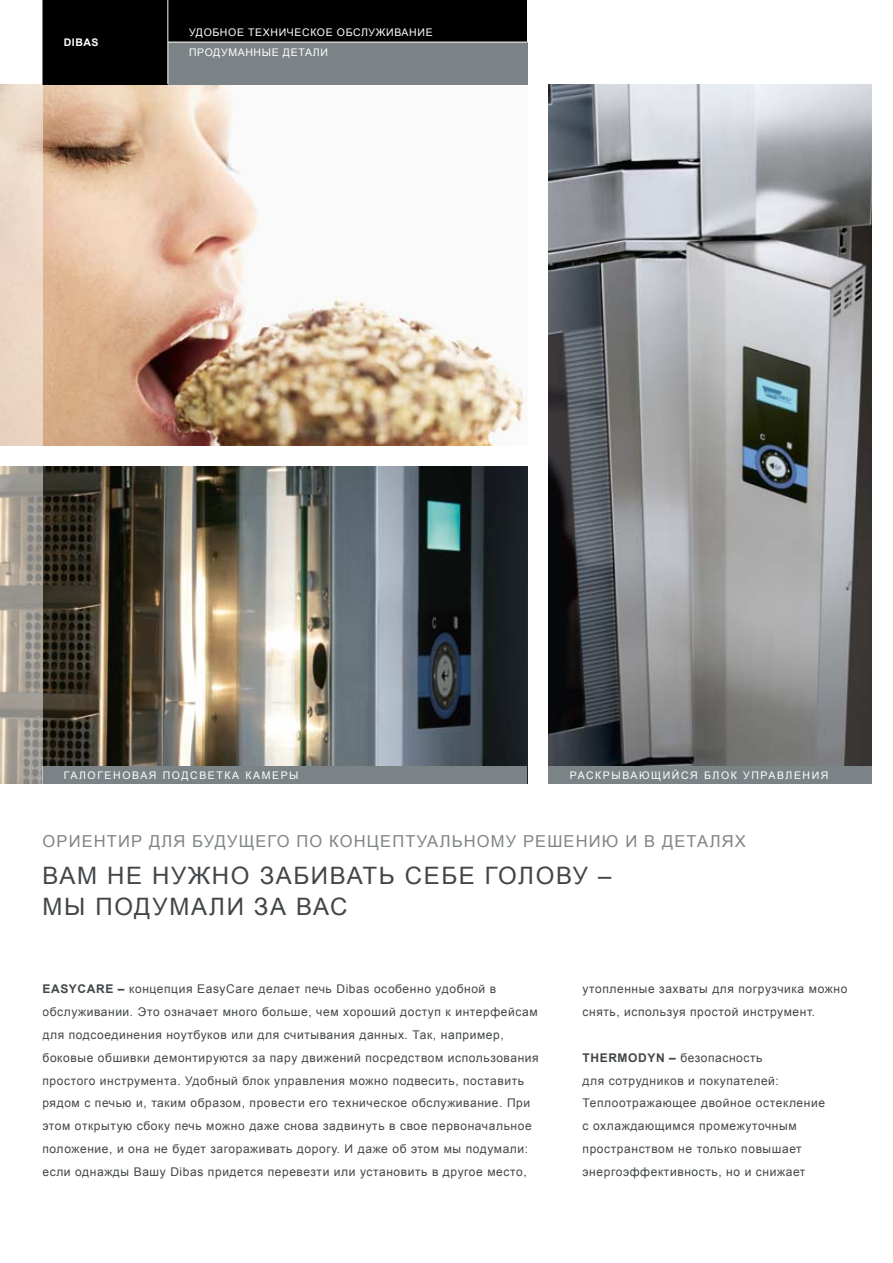
<style>
.page{position:relative;width:893px;height:1263px;background:#fff}
.page>*{position:absolute;margin:0;border:0;box-sizing:border-box;transform-origin:0 0}
.t1{font:24px/31.2px "Arial";letter-spacing:.07em;color:#424648}
.t2{font:16.5px "Arial";letter-spacing:.07em;color:#808587}
.t3{font:12px/22.8px "Arial";letter-spacing:.05em;color:#424648}
.t4{font:10.5px "Arial";letter-spacing:.15em;color:#fff}
.t5{font:10.5px/19.6px "Arial";letter-spacing:.06em;color:#fff}
.t6{font:700 10.5px "Arial";color:#fff}
.s1{font-weight:700}
</style>
<div class="page">
<img style="left:43px;top:467px;width:484px;height:300px">
<img style="left:43px;top:84px;width:484px;height:361px">
<img style="left:549px;top:84px;width:323px;height:683px">
<div style="left:43px;top:0;width:484px;height:84px;background:#000"></div>
<div style="left:168px;top:42px;width:359px;height:42px;background:#7c8386"></div>
<hr style="left:168px;top:42px;width:359px;height:1px;background:#fff">
<hr style="left:168px;top:0;width:1px;height:42px;background:#fff">
<hr style="left:168px;top:42px;width:1px;height:42px;background:#fff">
<div style="left:549px;top:767px;width:323px;height:17px;background:#7c8386"></div>
<div style="left:43px;top:767px;width:484px;height:17px;background:#7c8386"></div>
<svg style="left:0;top:0;width:43px;height:784px;background:#d2c6ba"></svg>
<p class="t6" style="left:64px;top:35px;width:16px">Dibas</p>
<p class="t5" style="left:189px;top:23px;width:245px">УДОБНОЕ ТЕХНИЧЕСКОЕ ОБСЛУЖИВАНИЕ<br>ПРОДУМАННЫЕ ДЕТАЛИ</p>
<p class="t4" style="left:64px;top:768px;width:236px">ГАЛОГЕНОВАЯ ПОДСВЕТКА КАМЕРЫ</p>
<p class="t4" style="left:570px;top:768px;width:260px">РАСКРЫВАЮЩИЙСЯ БЛОК УПРАВЛЕНИЯ</p>
<h2 class="t2" style="left:43px;top:830px;width:705px">ОРИЕНТИР ДЛЯ БУДУЩЕГО ПО КОНЦЕПТУАЛЬНОМУ РЕШЕНИЮ И В ДЕТАЛЯХ</h2>
<h1 class="t1" style="left:43px;top:860px;width:571px">ВАМ НЕ НУЖНО ЗАБИВАТЬ СЕБЕ ГОЛОВУ –<br>МЫ ПОДУМАЛИ ЗА ВАС</h1>
<p class="t3" style="left:43px;top:978px;width:498px"><span class="s1">EASYCARE –</span> концепция EasyCare делает печь Dibas особенно удобной в обслуживании. Это означает много больше, чем хороший доступ к интерфейсам для подсоединения ноутбуков или для считывания данных. Так, например, боковые обшивки демонтируются за пару движений посредством использования простого инструмента. Удобный блок управления можно подвесить, поставить рядом с печью и, таким образом, провести его техническое обслуживание. При этом открытую сбоку печь можно даже снова задвинуть в свое первоначальное положение, и она не будет загораживать дорогу. И даже об этом мы подумали: если однажды Вашу Dibas придется перевезти или установить в другое место,</p>
<p class="t3" style="left:583px;top:978px;width:266px">утопленные захваты для погрузчика можно снять, используя простой инструмент.</p>
<p class="t3" style="left:583px;top:1046px;width:244px"><span class="s1">THERMODYN –</span> безопасность<br>для сотрудников и покупателей:<br>Теплоотражающее двойное остекление с охлаждающимся промежуточным пространством не только повышает энергоэффективность, но и снижает</p>
</div>
